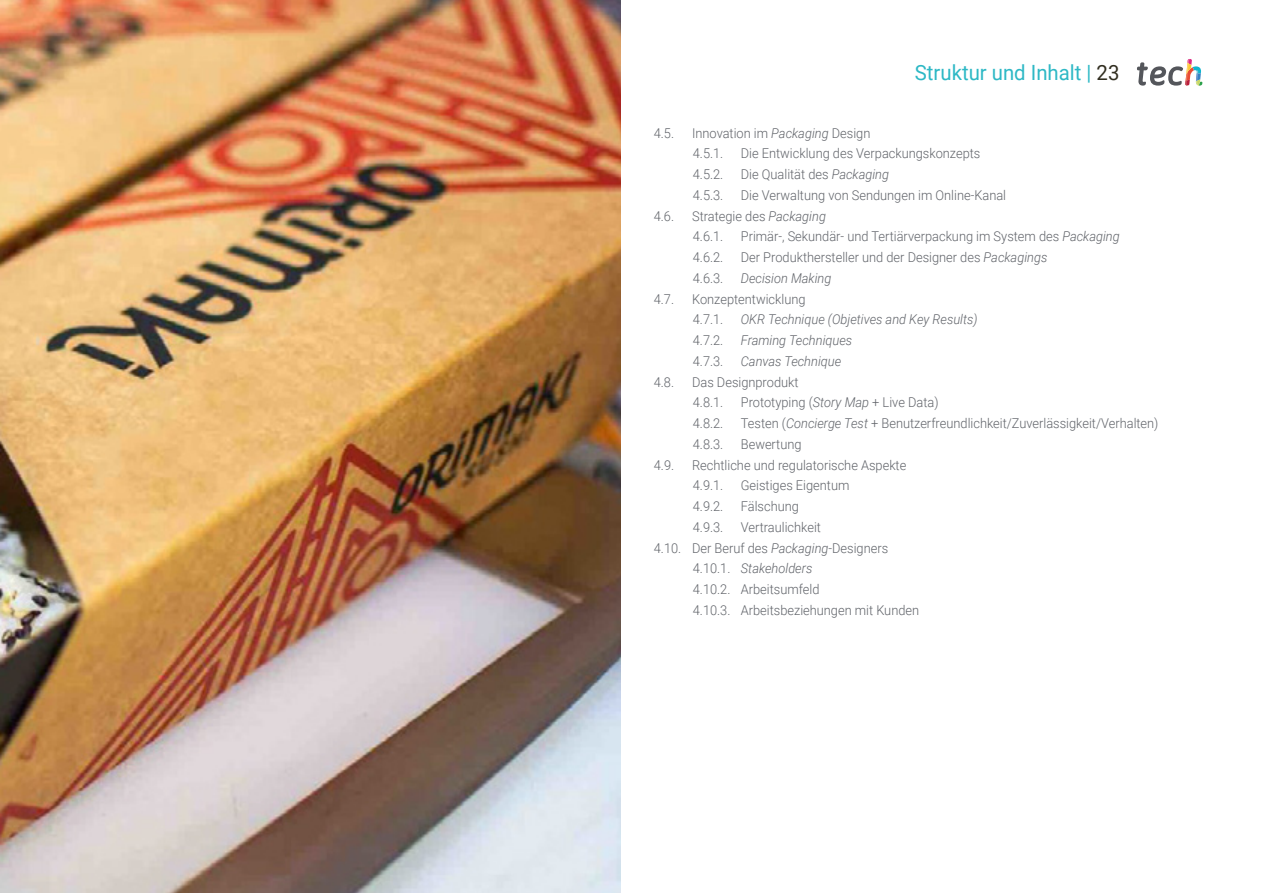
<style>
.page{position:relative;width:1263px;height:893px;background:#fff}
.page>*{position:absolute;margin:0;border:0;box-sizing:border-box;transform-origin:0 0}
.t1{font:21px "Roboto";color:#2db8c5}
.t2{font:300 13.5px/20.7px "Roboto";color:#61646a;scale:.95 1}
.t3{font:italic 300 13.5px "Roboto";color:#61646a;scale:.95 1}
.s1{color:#312e20}
.s2{font-style:italic}
.s3{font-style:normal}
</style>
<div class="page">
<img style="left:0;top:0;width:621px;height:893px">
<svg style="left:1137px;top:59px;width:65px;height:27px"></svg>
<h1 class="t1" style="left:915px;top:57px;width:206px">Struktur und Inhalt | <span class="s1">23</span></h1>
<p class="t2" style="left:654px;top:122px;width:23px">4.5.</p>
<p class="t2" style="left:692px;top:122px;width:189px">Innovation im <span class="s2">Packaging</span> Design<br>4.5.1.</p>
<p class="t2" style="left:741px;top:143px;width:254px">Die Entwicklung des Verpackungskonzepts</p>
<p class="t2" style="left:693px;top:164px;width:34px">4.5.2.</p>
<p class="t2" style="left:741px;top:164px;width:158px">Die Qualität des <span class="s2">Packaging</span></p>
<p class="t2" style="left:693px;top:184px;width:34px">4.5.3.</p>
<p class="t2" style="left:741px;top:184px;width:281px">Die Verwaltung von Sendungen im Online-Kanal</p>
<p class="t2" style="left:654px;top:205px;width:23px">4.6.</p>
<p class="t2" style="left:692px;top:205px;width:142px">Strategie des <span class="s2">Packaging<br></span>4.6.1.</p>
<p class="t2" style="left:741px;top:226px;width:400px">Primär-, Sekundär- und Tertiärverpackung im System des <span class="s2">Packaging</span></p>
<p class="t2" style="left:693px;top:247px;width:34px">4.6.2.</p>
<p class="t2" style="left:741px;top:247px;width:324px">Der Produkthersteller und der Designer des <span class="s2">Packagings</span></p>
<p class="t2" style="left:693px;top:267px;width:34px">4.6.3.</p>
<p class="t3" style="left:741px;top:269px;width:97px">Decision Making</p>
<p class="t2" style="left:654px;top:288px;width:23px">4.7.</p>
<p class="t2" style="left:692px;top:288px;width:121px">Konzeptentwicklung<br>4.7.1.</p>
<p class="t3" style="left:741px;top:310px;width:251px">OKR Technique (Objetives and Key Results)</p>
<p class="t2" style="left:693px;top:330px;width:34px">4.7.2.</p>
<p class="t3" style="left:741px;top:331px;width:119px">Framing Techniques</p>
<p class="t2" style="left:693px;top:350px;width:34px">4.7.3.</p>
<p class="t3" style="left:741px;top:352px;width:107px">Canvas Technique</p>
<p class="t2" style="left:654px;top:371px;width:23px">4.8.</p>
<p class="t2" style="left:692px;top:371px;width:114px">Das Designprodukt<br>4.8.1.</p>
<p class="t2" style="left:741px;top:392px;width:210px">Prototyping (<span class="s2">Story Map</span> + Live Data)</p>
<p class="t2" style="left:693px;top:413px;width:34px">4.8.2.</p>
<p class="t2" style="left:741px;top:413px;width:441px">Testen (<span class="s2">Concierge Test</span> + Benutzerfreundlichkeit/Zuverlässigkeit/Verhalten)</p>
<p class="t2" style="left:693px;top:433px;width:34px">4.8.3.</p>
<p class="t2" style="left:741px;top:433px;width:65px">Bewertung</p>
<p class="t2" style="left:654px;top:454px;width:23px">4.9.</p>
<p class="t2" style="left:692px;top:454px;width:227px">Rechtliche und regulatorische Aspekte<br>4.9.1.</p>
<p class="t2" style="left:741px;top:475px;width:116px">Geistiges Eigentum</p>
<p class="t2" style="left:693px;top:496px;width:34px">4.9.2.</p>
<p class="t2" style="left:741px;top:496px;width:63px">Fälschung</p>
<p class="t2" style="left:693px;top:516px;width:34px">4.9.3.</p>
<p class="t2" style="left:741px;top:516px;width:86px">Vertraulichkeit</p>
<p class="t2" style="left:654px;top:537px;width:248px">4.10. Der Beruf des <span class="s2">Packaging</span>-Designers</p>
<p class="t3" style="left:693px;top:559px;width:127px"><span class="s3">4.10.1.</span> Stakeholders</p>
<p class="t2" style="left:693px;top:579px;width:135px">4.10.2. Arbeitsumfeld</p>
<p class="t2" style="left:693px;top:599px;width:240px">4.10.3. Arbeitsbeziehungen mit Kunden</p>
</div>
